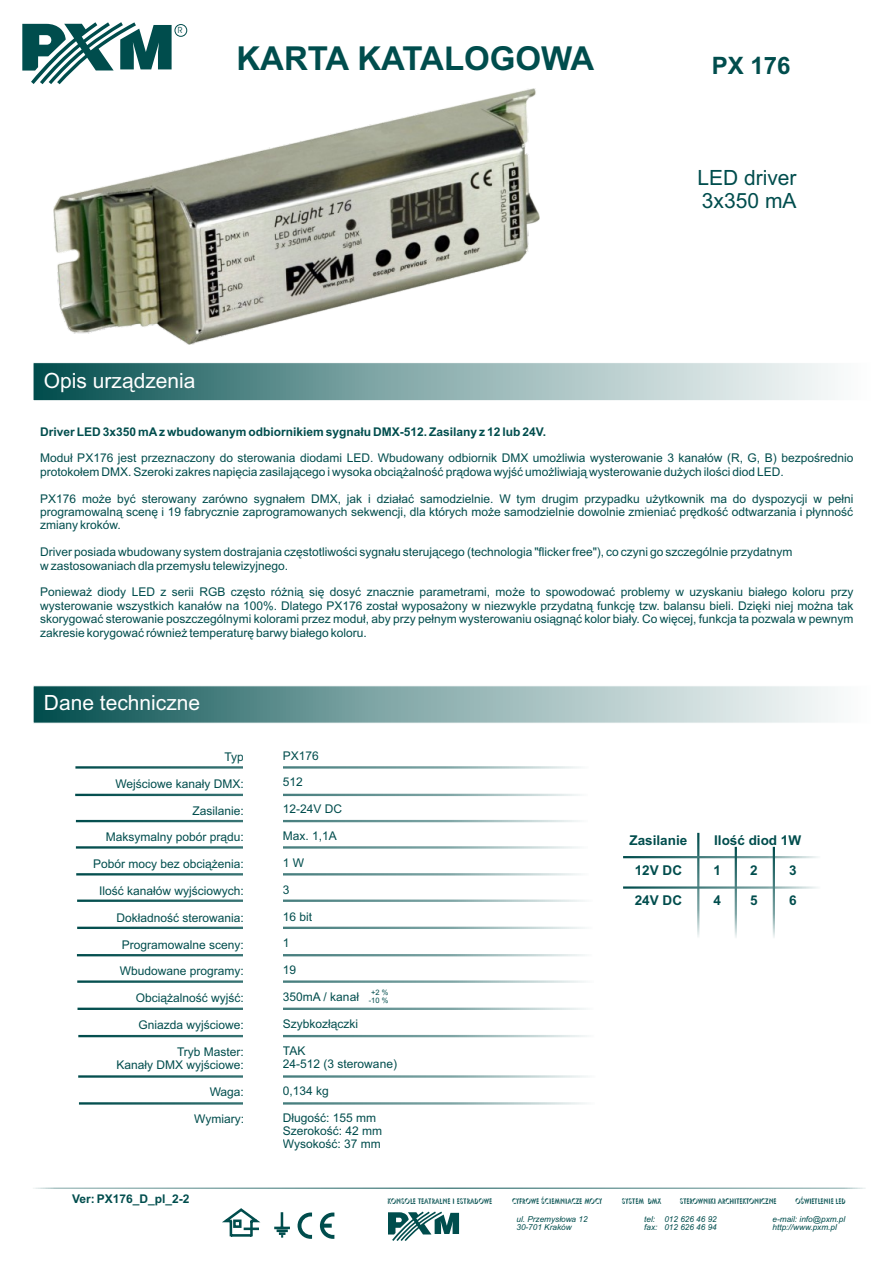
<style>
.page{position:relative;width:893px;height:1263px;background:#fff}
.page>*{position:absolute;margin:0;border:0;box-sizing:border-box;transform-origin:0 0}
.t1{font:700 33px "Arial";color:#004d4d}
.t2{font:700 24px "Arial";color:#004d4d}
.t3{font:21px "Arial";color:#fff}
.t4{font:21px/23.4px "Arial";color:#004d4d}
.t5{font:700 13.5px "Arial";color:#004d4d}
.t6{font:12px/13.4px "Arial";color:#004d4d}
.t7{font:700 12px "Arial";color:#004d4d}
.t8{font:8.55px "Avant Garde IT Cby BT";color:#004d4d}
.t9{font:italic 8.25px/8.6px "Arial";color:#004d4d}
.t10{font:7.8px "Umbrella";letter-spacing:.015em;color:#004d4d;scale:.82 1}
.t11{font:7.5px/7.4px "Arial";color:#004d4d;text-align:center}
</style>
<div class="page">
<svg style="left:22px;top:22px;width:150px;height:62px"></svg>
<div style="left:175px;top:24px;width:12px;height:13px;border:1px solid #004d4d;border-radius:50%"></div>
<svg style="left:33px;top:362px;width:802px;height:39px;background:#8baeae"></svg>
<div style="left:33px;top:686px;width:837px;height:37px;background:linear-gradient(to right,#0e5656,#fff)"></div>
<div style="left:33px;top:686px;width:837px;height:37px;border:1px solid #fff"></div>
<svg style="left:33px;top:1188px;width:833px;height:1px"></svg>
<svg style="left:222px;top:1208px;width:39px;height:29px"></svg>
<div style="left:233px;top:1219px;width:9px;height:9px;border:3px solid #004d4d"></div>
<hr style="left:244px;top:1227px;width:15px;height:3px;background:#004d4d">
<svg style="left:277px;top:1212px;width:11px;height:25px"></svg>
<hr style="left:274px;top:1226px;width:16px;height:3px;background:#004d4d">
<svg style="left:388px;top:1211px;width:71px;height:30px"></svg>
<svg style="left:320px;top:1212px;width:14px;height:27px"></svg>
<svg style="left:298px;top:1212px;width:14px;height:27px"></svg>
<svg style="left:75px;top:794px;width:513px;height:2px"></svg>
<svg style="left:75px;top:766px;width:513px;height:3px"></svg>
<img style="left:54px;top:89px;width:485px;height:255px">
<svg style="left:76px;top:820px;width:512px;height:2px"></svg>
<svg style="left:77px;top:927px;width:515px;height:2px"></svg>
<svg style="left:76px;top:846px;width:512px;height:3px"></svg>
<svg style="left:76px;top:873px;width:513px;height:2px"></svg>
<svg style="left:77px;top:954px;width:515px;height:2px"></svg>
<svg style="left:77px;top:980px;width:517px;height:3px"></svg>
<svg style="left:77px;top:899px;width:516px;height:3px"></svg>
<svg style="left:78px;top:1008px;width:515px;height:2px"></svg>
<svg style="left:78px;top:1035px;width:516px;height:2px"></svg>
<svg style="left:78px;top:1075px;width:517px;height:3px"></svg>
<svg style="left:79px;top:1102px;width:516px;height:2px"></svg>
<div style="left:244px;top:743px;width:39px;height:436px;background:#fff"></div>
<svg style="left:697px;top:833px;width:2px;height:105px"></svg>
<svg style="left:623px;top:856px;width:197px;height:2px"></svg>
<svg style="left:623px;top:886px;width:197px;height:3px"></svg>
<svg style="left:735px;top:847px;width:2px;height:91px"></svg>
<svg style="left:773px;top:847px;width:2px;height:91px"></svg>
<p class="t8" style="left:178px;top:27px;width:6px">R</p>
<h1 class="t1" style="left:236px;top:45px;width:360px">KARTA KATALOGOWA</h1>
<h2 class="t2" style="left:712px;top:57px;width:80px">PX 176</h2>
<h3 class="t4" style="left:697px;top:168px;width:101px">LED driver<br>3x350 mA</h3>
<h3 class="t3" style="left:44px;top:372px;width:153px">Opis urządzenia</h3>
<p class="t7" style="left:40px;top:427px;width:507px">Driver LED 3x350 mAz wbudowanym odbiornikiem sygnału DMX-512. Zasilany z 12 lub 24V.</p>
<p class="t6" style="left:40px;top:453px;width:815px">Moduł PX176 jest przeznaczony do sterowania diodami LED. Wbudowany odbiornik DMX umożliwia wysterowanie 3 kanałów (R, G, B) bezpośrednio protokołem DMX. Szeroki zakres napięcia zasilającego i wysoka obciążalność prądowa wyjść umożliwiają wysterowanie dużych ilości diod LED.</p>
<p class="t6" style="left:40px;top:493px;width:815px;text-align:justify">PX176 może być sterowany zarówno sygnałem DMX, jak i działać samodzielnie. W tym drugim przypadku użytkownik ma do dyspozycji w pełni programowalną scenę i 19 fabrycznie zaprogramowanych sekwencji, dla których może samodzielnie dowolnie zmieniać prędkość odtwarzania i płynność zmiany kroków.</p>
<p class="t6" style="left:40px;top:546px;width:754px">Driver posiada wbudowany system dostrajania częstotliwości sygnału sterującego (technologia "flicker free"), co czyni go szczególnie przydatnym w zastosowaniach dla przemysłu telewizyjnego.</p>
<p class="t6" style="left:40px;top:587px;width:815px;text-align:justify">Ponieważ diody LED z serii RGB często różnią się dosyć znacznie parametrami, może to spowodować problemy w uzyskaniu białego koloru przy wysterowanie wszystkich kanałów na 100%. Dlatego PX176 został wyposażony w niezwykle przydatną funkcję tzw. balansu bieli. Dzięki niej można tak skorygować sterowanie poszczególnymi kolorami przez moduł, aby przy pełnym wysterowaniu osiągnąć kolor biały. Co więcej, funkcja ta pozwala w pewnym zakresie korygować również temperaturę barwy białego koloru.</p>
<h3 class="t3" style="left:44px;top:695px;width:158px">Dane techniczne</h3>
<p class="t6" style="left:225px;top:751px;width:21px">Typ</p>
<p class="t6" style="left:115px;top:778px;width:130px">Wejściowe kanały DMX:</p>
<p class="t6" style="left:193px;top:805px;width:53px">Zasilanie:</p>
<p class="t6" style="left:106px;top:831px;width:140px">Maksymalny pobór prądu:</p>
<p class="t6" style="left:93px;top:858px;width:152px">Pobór mocy bez obciążenia:</p>
<p class="t6" style="left:99px;top:885px;width:146px">Ilość kanałów wyjściowych:</p>
<p class="t6" style="left:117px;top:912px;width:129px">Dokładność sterowania:</p>
<p class="t6" style="left:122px;top:939px;width:124px">Programowalne sceny:</p>
<p class="t6" style="left:120px;top:966px;width:126px">Wbudowane programy:</p>
<p class="t6" style="left:136px;top:992px;width:110px">Obciążalność wyjść:</p>
<p class="t6" style="left:139px;top:1019px;width:107px">Gniazda wyjściowe:</p>
<p class="t6" style="left:177px;top:1046px;width:68px">Tryb Master:</p>
<p class="t6" style="left:210px;top:1086px;width:36px">Waga:</p>
<p class="t6" style="left:194px;top:1113px;width:51px">Wymiary:</p>
<p class="t6" style="left:117px;top:1059px;width:129px">Kanały DMX wyjściowe:</p>
<p class="t6" style="left:283px;top:750px;width:38px">PX176</p>
<p class="t6" style="left:283px;top:777px;width:22px">512</p>
<p class="t6" style="left:283px;top:803px;width:61px">12-24V DC</p>
<p class="t6" style="left:283px;top:830px;width:56px">Max. 1,1A</p>
<p class="t6" style="left:283px;top:857px;width:23px">1 W</p>
<p class="t6" style="left:283px;top:884px;width:8px">3</p>
<p class="t6" style="left:283px;top:911px;width:31px">16 bit</p>
<p class="t6" style="left:283px;top:937px;width:8px">1</p>
<p class="t6" style="left:283px;top:964px;width:15px">19</p>
<p class="t6" style="left:283px;top:991px;width:78px">350mA / kanał</p>
<p class="t6" style="left:283px;top:1018px;width:77px">Szybkozłączki</p>
<p class="t6" style="left:283px;top:1045px;width:24px">TAK</p>
<p class="t6" style="left:283px;top:1085px;width:48px">0,134 kg</p>
<p class="t6" style="left:283px;top:1112px;width:101px">Długość: 155 mm<br>Szerokość: 42 mm<br>Wysokość: 37 mm</p>
<p class="t11" style="left:369px;top:990px;width:21px">+2 % -10 %</p>
<p class="t6" style="left:283px;top:1058px;width:116px">24-512 (3 sterowane)</p>
<p class="t5" style="left:630px;top:835px;width:59px">Zasilanie</p>
<p class="t5" style="left:635px;top:865px;width:49px">12V DC</p>
<p class="t5" style="left:635px;top:896px;width:49px">24V DC</p>
<p class="t5" style="left:714px;top:835px;width:89px">Ilość diod 1W</p>
<p class="t5" style="left:713px;top:865px;width:9px">1</p>
<p class="t5" style="left:713px;top:896px;width:9px">4</p>
<p class="t5" style="left:750px;top:865px;width:9px">2</p>
<p class="t5" style="left:750px;top:896px;width:9px">5</p>
<p class="t5" style="left:789px;top:865px;width:9px">3</p>
<p class="t5" style="left:789px;top:896px;width:9px">6</p>
<p class="t7" style="left:72px;top:1194px;width:119px">Ver: PX176_D_pl_2-2</p>
<p class="t10" style="left:387px;top:1197px;width:129px">KONSOLE TEATRALNE I ESTRADOWE</p>
<p class="t10" style="left:512px;top:1197px;width:111px">CYFROWE ŚCIEMNIACZE MOCY</p>
<p class="t10" style="left:622px;top:1197px;width:49px">SYSTEM DMX</p>
<p class="t10" style="left:680px;top:1197px;width:120px">STEROWNIKI ARCHITEKTONICZNE</p>
<p class="t10" style="left:795px;top:1197px;width:63px">OŚWIETLENIE LED</p>
<p class="t9" style="left:644px;top:1215px;width:74px">tel: 012 626 46 92 fax: 012 626 46 94</p>
<p class="t9" style="left:773px;top:1215px;width:74px">e-mail: info@pxm.pl http://www.pxm.pl</p>
<p class="t9" style="left:516px;top:1215px;width:73px">ul. Przemysłowa 12<br>30-701 Kraków</p>
</div>
